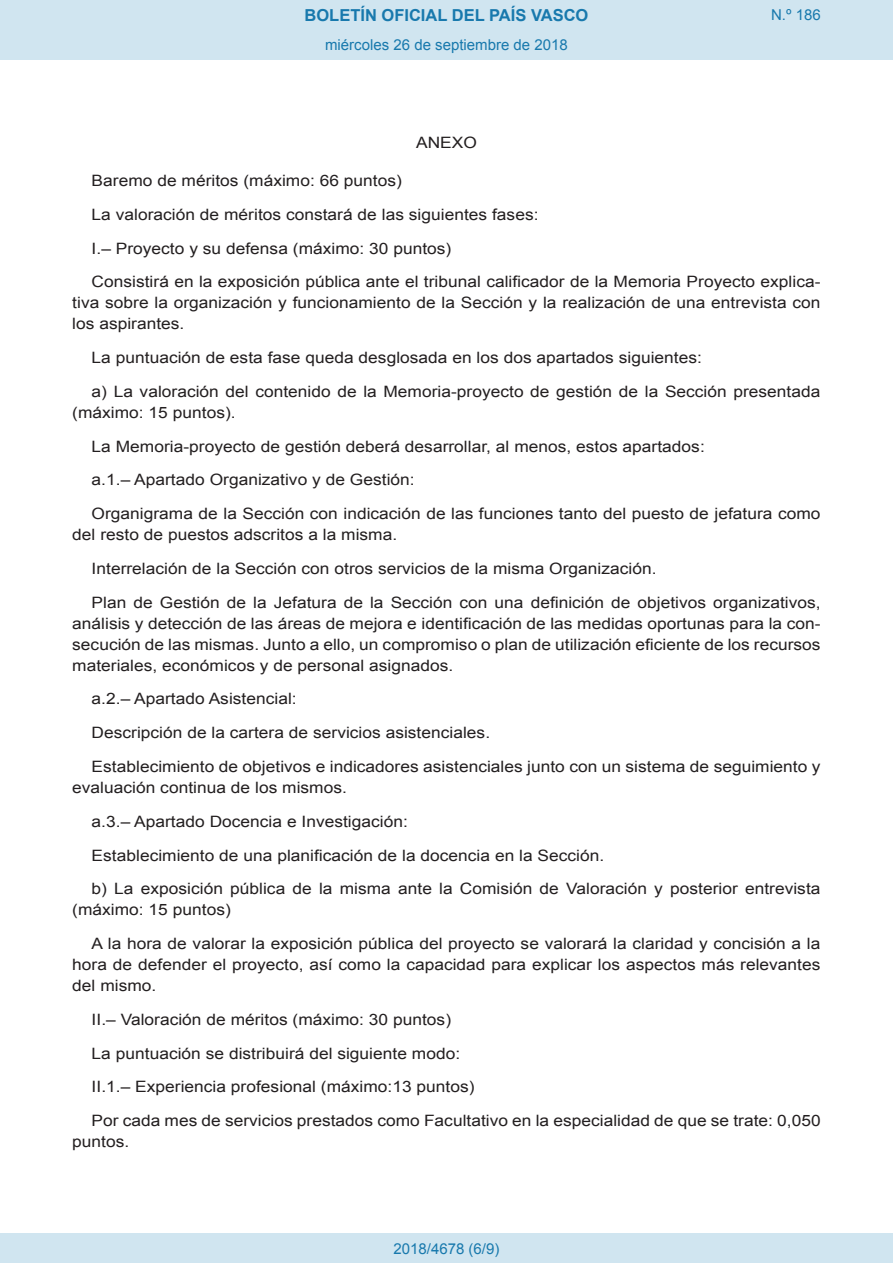
<style>
.page{position:relative;width:893px;height:1263px;background:#fff}
.page>*{position:absolute;margin:0;border:0;box-sizing:border-box;transform-origin:0 0}
.t1{font:700 16.5px "Arial";color:#1879ad}
.BOPVDetalle{font:15.6px/21px "Arial";color:#231f20;scale:1.11 1}
.BOPVClave{font:15.6px "Arial";color:#231f20;scale:1.11 1}
.Paginacion_Centro{font:15px "Arial";color:#1879ad}
</style>
<div class="page">
<div style="left:0;top:0;width:893px;height:60px;background:#d0e5f0"></div>
<div style="left:0;top:1233px;width:893px;height:30px;background:#d0e5f0"></div>
<p class="t1" style="left:305px;top:4px;width:285px">BOLETÍN OFICIAL DEL PAÍS VASCO</p>
<p class="Paginacion_Centro" style="left:325px;top:35px;width:244px">miércoles 26 de septiembre de 2018</p>
<p class="BOPVClave" style="left:416px;top:132px;width:56px">ANEXO</p>
<p class="Paginacion_Centro" style="left:771px;top:5px;width:51px">N.º 186</p>
<p class="BOPVDetalle" style="left:92px;top:170px;width:281px">Baremo de méritos (máximo: 66 puntos)</p>
<p class="BOPVDetalle" style="left:92px;top:204px;width:404px">La valoración de méritos constará de las siguientes fases:</p>
<p class="BOPVDetalle" style="left:92px;top:238px;width:326px">I.– Proyecto y su defensa (máximo: 30 puntos)</p>
<p class="BOPVDetalle" style="left:72px;top:272px;width:676px;text-align:justify;text-indent:19px">Consistirá en la exposición pública ante el tribunal calificador de la Memoria Proyecto explica&shy;tiva sobre la organización y funcionamiento de la Sección y la realización de una entrevista con los aspirantes.</p>
<p class="BOPVDetalle" style="left:92px;top:347px;width:551px">La puntuación de esta fase queda desglosada en los dos apartados siguientes:</p>
<p class="BOPVDetalle" style="left:72px;top:381px;width:675px;text-indent:19px">a) La valoración del contenido de la Memoria-proyecto de gestión de la Sección presentada (máximo: 15 puntos).</p>
<p class="BOPVDetalle" style="left:92px;top:436px;width:554px">La Memoria-proyecto de gestión deberá desarrollar, al menos, estos apartados:</p>
<p class="BOPVDetalle" style="left:92px;top:470px;width:293px">a.1.– Apartado Organizativo y de Gestión:</p>
<p class="BOPVDetalle" style="left:72px;top:503px;width:676px;text-indent:19px">Organigrama de la Sección con indicación de las funciones tanto del puesto de jefatura como del resto de puestos adscritos a la misma.</p>
<p class="BOPVDetalle" style="left:92px;top:558px;width:510px">Interrelación de la Sección con otros servicios de la misma Organización.</p>
<p class="BOPVDetalle" style="left:72px;top:592px;width:676px;text-align:justify;text-indent:19px">Plan de Gestión de la Jefatura de la Sección con una definición de objetivos organizativos, análisis y detección de las áreas de mejora e identificación de las medidas oportunas para la con&shy;secución de las mismas. Junto a ello, un compromiso o plan de utilización eficiente de los recursos materiales, económicos y de personal asignados.</p>
<p class="BOPVDetalle" style="left:92px;top:689px;width:186px">a.2.– Apartado Asistencial:</p>
<p class="BOPVDetalle" style="left:92px;top:722px;width:360px">Descripción de la cartera de servicios asistenciales.</p>
<p class="BOPVDetalle" style="left:72px;top:756px;width:676px;text-indent:19px">Establecimiento de objetivos e indicadores asistenciales junto con un sistema de seguimiento y evaluación continua de los mismos.</p>
<p class="BOPVDetalle" style="left:92px;top:811px;width:286px">a.3.– Apartado Docencia e Investigación:</p>
<p class="BOPVDetalle" style="left:92px;top:845px;width:463px">Establecimiento de una planificación de la docencia en la Sección.</p>
<p class="BOPVDetalle" style="left:72px;top:878px;width:675px;text-indent:19px">b) La exposición pública de la misma ante la Comisión de Valoración y posterior entrevista (máximo: 15 puntos)</p>
<p class="BOPVDetalle" style="left:72px;top:933px;width:675px;text-align:justify;text-indent:19px">A la hora de valorar la exposición pública del proyecto se valorará la claridad y concisión a la hora de defender el proyecto, así como la capacidad para explicar los aspectos más relevantes del mismo.</p>
<p class="BOPVDetalle" style="left:92px;top:1009px;width:325px">II.– Valoración de méritos (máximo: 30 puntos)</p>
<p class="BOPVDetalle" style="left:92px;top:1043px;width:334px">La puntuación se distribuirá del siguiente modo:</p>
<p class="BOPVDetalle" style="left:92px;top:1076px;width:347px">II.1.– Experiencia profesional (máximo:13 puntos)</p>
<p class="BOPVDetalle" style="left:72px;top:1110px;width:676px;text-indent:19px">Por cada mes de servicios prestados como Facultativo en la especialidad de que se trate: 0,050 puntos.</p>
<p class="Paginacion_Centro" style="left:393px;top:1238px;width:107px">2018/4678 (6/9)</p>
</div>
